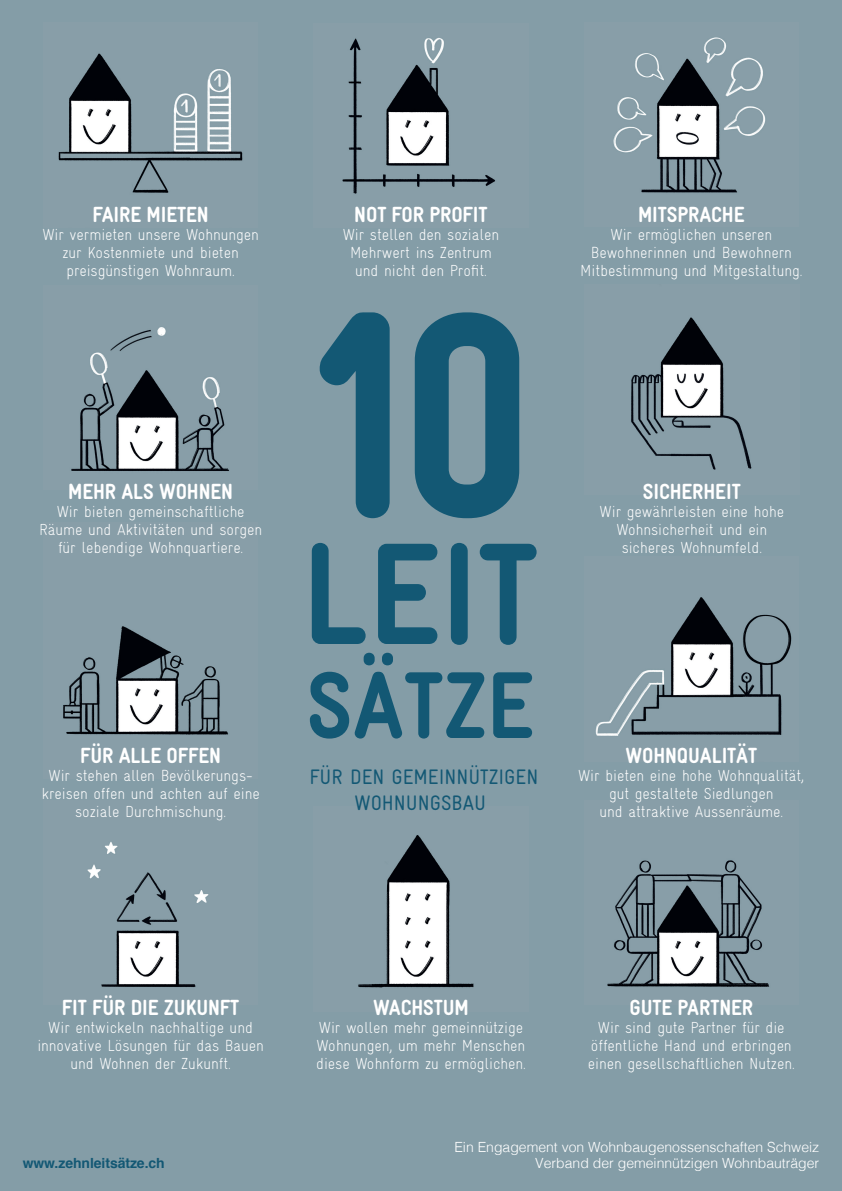
<style>
.page{position:relative;width:842px;height:1191px;background:#849da7}
.page>*{position:absolute;margin:0;border:0;box-sizing:border-box;transform-origin:0 0}
.t1{font:900 145px "Gravur Condensed";color:#135874}
.t2{font:900 95px "Gravur Condensed";color:#135874}
.t3{font:900 22px "Gravur Condensed";letter-spacing:-.005em;color:#fff}
.t4{font:21px/26px "Gravur Condensed";color:#135874;text-align:center}
.t5{font:300 16px/18px "Gravur Condensed";letter-spacing:-.005em;color:#fff;text-align:center}
.t6{font:300 14px/16.8px "Helvetica";color:#fff;text-align:right}
.t7{font:700 14px "Helvetica";letter-spacing:-.005em;color:#135874}
</style>
<div class="page">
<img style="left:342px;top:37px;width:153px;height:157px">
<img style="left:71px;top:327px;width:158px;height:144px">
<img style="left:613px;top:37px;width:153px;height:156px">
<img style="left:631px;top:317px;width:121px;height:153px">
<img style="left:595px;top:597px;width:197px;height:139px">
<img style="left:63px;top:626px;width:165px;height:109px">
<img style="left:87px;top:841px;width:122px;height:146px">
<img style="left:607px;top:860px;width:163px;height:127px">
<img style="left:358px;top:835px;width:116px;height:153px">
<img style="left:58px;top:53px;width:185px;height:140px">
<h3 class="t3" style="left:93px;top:202px;width:118px">FAIRE MIETEN</h3>
<p class="t5" style="left:42px;top:226px;width:218px">Wir vermieten unsere Wohnungen zur Kostenmiete und bieten preisgünstigen Wohnraum.</p>
<h3 class="t3" style="left:68px;top:479px;width:166px">MEHR ALS WOHNEN</h3>
<p class="t5" style="left:39px;top:502px;width:225px">Wir bieten gemeinschaftliche<br>Räume und Aktivitäten und sorgen für lebendige Wohnquartiere.</p>
<h3 class="t3" style="left:80px;top:743px;width:142px">FÜR ALLE OFFEN</h3>
<p class="t5" style="left:42px;top:766px;width:220px">Wir stehen allen Bevölkerungs&shy;kreisen offen und achten auf eine soziale Durchmischung.</p>
<h3 class="t3" style="left:354px;top:202px;width:135px">NOT FOR PROFIT</h3>
<p class="t5" style="left:343px;top:226px;width:158px">Wir stellen den sozialen<br>Mehrwert ins Zentrum und nicht den Profit.</p>
<h1 class="t1" style="left:299px;top:514px;width:241px"><sup>10</sup>LEIT</h1>
<h2 class="t2" style="left:306px;top:652px;width:229px">SÄTZE</h2>
<h3 class="t4" style="left:309px;top:763px;width:230px">FÜR DEN GEMEINNÜTZIGEN<br>WOHNUNGSBAU</h3>
<h3 class="t3" style="left:638px;top:202px;width:108px">MITSPRACHE</h3>
<p class="t5" style="left:580px;top:225px;width:224px">Wir ermöglichen unseren<br>Bewohnerinnen und Bewohnern<br>Mitbestimmung und Mitgestaltung.</p>
<h3 class="t3" style="left:643px;top:479px;width:99px">SICHERHEIT</h3>
<p class="t5" style="left:600px;top:502px;width:186px">Wir gewährleisten eine hohe<br>Wohnsicherheit und ein sicheres Wohnumfeld.</p>
<h3 class="t3" style="left:625px;top:743px;width:133px">WOHNQUALITÄT</h3>
<p class="t5" style="left:578px;top:766px;width:228px">Wir bieten eine hohe Wohnqualität, gut gestaltete Siedlungen<br>und attraktive Aussenräume.</p>
<h3 class="t3" style="left:62px;top:995px;width:179px">FIT FÜR DIE ZUKUNFT</h3>
<p class="t5" style="left:37px;top:1018px;width:228px">Wir entwickeln nachhaltige und innovative Lösungen für das Bauen und Wohnen der Zukunft.</p>
<p class="t7" style="left:23px;top:1152px;width:144px">www.zehnleitsätze.ch</p>
<h3 class="t3" style="left:373px;top:995px;width:97px">WACHSTUM</h3>
<p class="t5" style="left:316px;top:1018px;width:211px;text-align:left">Wir wollen mehr gemeinnützige<br>Wohnungen, um mehr Menschen diese Wohnform zu ermöglichen.</p>
<h3 class="t3" style="left:629px;top:995px;width:125px">GUTE PARTNER</h3>
<p class="t5" style="left:588px;top:1018px;width:208px">Wir sind gute Partner für die öffentliche Hand und erbringen einen gesellschaftlichen Nutzen.</p>
<p class="t6" style="left:454px;top:1137px;width:366px">Ein Engagement von Wohnbaugenossenschaften Schweiz<br>Verband der gemeinnützigen Wohnbauträger</p>
</div>
